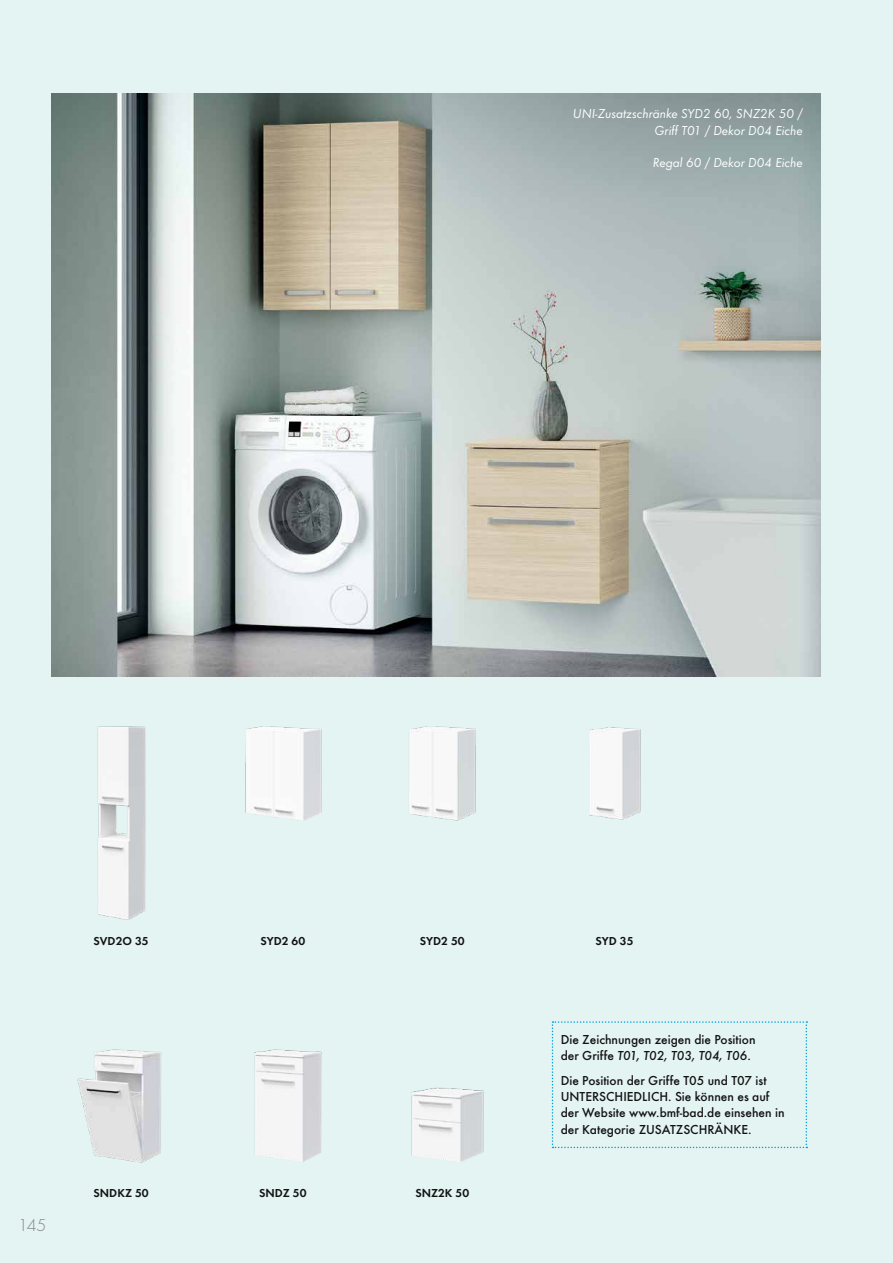
<style>
.page{position:relative;width:893px;height:1263px;background:#e4f4f3}
.page>*{position:absolute;margin:0;border:0;box-sizing:border-box;transform-origin:0 0}
.t1{font:18px "Futura TOT Ligh";color:#868888}
.t2{font:500 13.5px/16.2px "Futura TOT";color:#121212}
.t3{font:13.5px/16.2px "Futura TOT Book Obli";color:#fff;text-align:right}
.t4{font:13.5px "Futura TOT Medi Obli";color:#121212}
.t5{font:600 12px "Futura TOT";color:#121212}
.s1{font-family:"Futura TOT";font-weight:500}
</style>
<div class="page">
<img style="left:51px;top:94px;width:770px;height:582px">
<img style="left:97px;top:726px;width:49px;height:194px">
<img style="left:77px;top:1049px;width:85px;height:114px">
<img style="left:245px;top:726px;width:77px;height:94px">
<img style="left:254px;top:1049px;width:68px;height:113px">
<img style="left:409px;top:726px;width:67px;height:95px">
<img style="left:411px;top:1087px;width:73px;height:75px">
<img style="left:589px;top:727px;width:52px;height:93px">
<svg style="left:552px;top:1021px;width:255px;height:127px"></svg>
<p class="t3" style="left:573px;top:106px;width:231px">UNI-Zusatzschränke SYD2 60, SNZ2K 50 /<br>Griff T01 / Dekor D04 Eiche</p>
<p class="t3" style="left:653px;top:154px;width:151px">Regal 60 / Dekor D04 Eiche</p>
<p class="t5" style="left:94px;top:934px;width:57px">SVD2O 35</p>
<h1 class="t1" style="left:18px;top:1215px;width:30px">145</h1>
<p class="t5" style="left:94px;top:1185px;width:57px">SNDKZ 50</p>
<p class="t5" style="left:260px;top:934px;width:46px">SYD2 60</p>
<p class="t5" style="left:259px;top:1185px;width:49px">SNDZ 50</p>
<p class="t5" style="left:420px;top:934px;width:46px">SYD2 50</p>
<p class="t5" style="left:415px;top:1185px;width:55px">SNZ2K 50</p>
<p class="t5" style="left:596px;top:934px;width:39px">SYD 35</p>
<p class="t2" style="left:561px;top:1031px;width:196px">Die Zeichnungen zeigen die Position</p>
<p class="t4" style="left:561px;top:1047px;width:192px"><span class="s1">der Griffe</span> T01, T02, T03, T04, T06<span class="s1">.</span></p>
<p class="t2" style="left:561px;top:1072px;width:225px">Die Position der Griffe T05 und T07 ist UNTERSCHIEDLICH. Sie können es auf der Website www.bmf-bad.de einsehen in der Kategorie ZUSATZSCHRÄNKE.</p>
</div>
